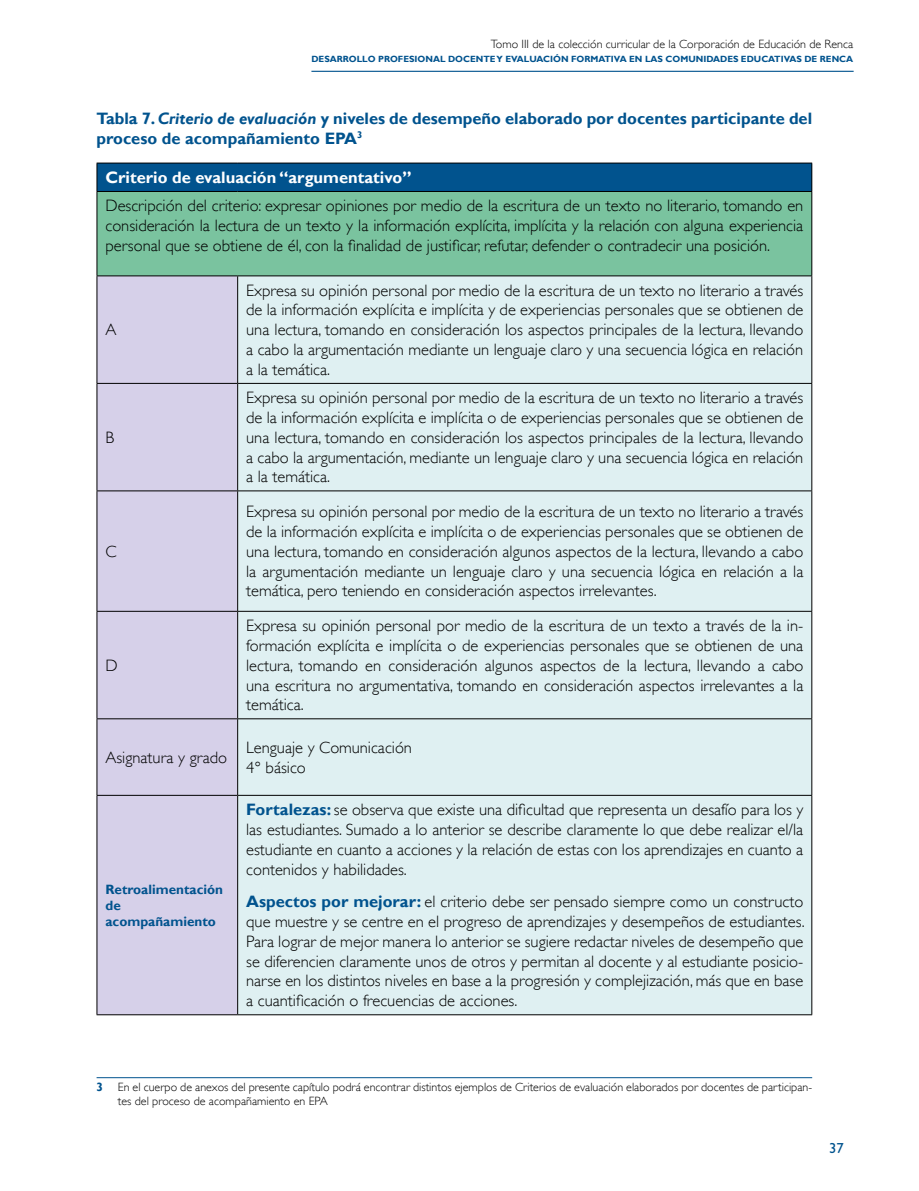
<style>
.page{position:relative;width:919px;height:1191px;background:#fff}
.page>*{position:absolute;margin:0;border:0;box-sizing:border-box;transform-origin:0 0}
.t1{font:300 16.5px/19.8px "Gill Sans Std";color:#000;text-align:justify}
.t2{font:700 16.5px/19.8px "Gill Sans";color:#01538e}
.t3{font:700 16.5px "Gill Sans";color:#fff}
.t4{font:14.55px "Gill Sans Std";color:#01538e}
.t5{font:700 13.5px/16.2px "Gill Sans";color:#01538e}
.t6{font:300 12px/14.4px "Gill Sans Std";color:#000}
.t7{font:700 9px "Gill Sans";color:#01538e}
.s1{font-style:italic}
.s2{font-family:"Gill Sans";font-weight:700;color:#01538e}
</style>
<div class="page">
<hr style="left:311px;top:71px;width:542px;height:1px;background:#01538e">
<div style="left:97px;top:163px;width:714px;height:28px;background:#01538e"></div>
<div style="left:97px;top:191px;width:714px;height:85px;background:#7ac39f"></div>
<div style="left:98px;top:276px;width:139px;height:738px;background:#d6d0e9"></div>
<div style="left:238px;top:276px;width:573px;height:738px;background:#dff0f2"></div>
<hr style="left:97px;top:163px;width:141px;height:1px;background:#000">
<svg style="left:97px;top:163px;width:1px;height:28px"></svg>
<hr style="left:238px;top:163px;width:574px;height:1px;background:#000">
<svg style="left:811px;top:163px;width:1px;height:28px"></svg>
<hr style="left:97px;top:191px;width:141px;height:1px;background:#000">
<hr style="left:97px;top:192px;width:1px;height:83px;background:#000">
<hr style="left:238px;top:191px;width:574px;height:1px;background:#000">
<hr style="left:811px;top:192px;width:1px;height:83px;background:#000">
<hr style="left:97px;top:275px;width:141px;height:1px;background:#000">
<hr style="left:97px;top:276px;width:1px;height:107px;background:#000">
<hr style="left:238px;top:275px;width:574px;height:1px;background:#000">
<hr style="left:237px;top:276px;width:1px;height:107px;background:#000">
<hr style="left:811px;top:276px;width:1px;height:107px;background:#000">
<hr style="left:97px;top:383px;width:141px;height:1px;background:#000">
<hr style="left:97px;top:384px;width:1px;height:106px;background:#000">
<hr style="left:238px;top:383px;width:574px;height:1px;background:#000">
<hr style="left:237px;top:384px;width:1px;height:106px;background:#000">
<hr style="left:811px;top:384px;width:1px;height:106px;background:#000">
<hr style="left:97px;top:490px;width:141px;height:1px;background:#000">
<hr style="left:97px;top:491px;width:1px;height:120px;background:#000">
<hr style="left:238px;top:490px;width:574px;height:1px;background:#000">
<hr style="left:237px;top:491px;width:1px;height:120px;background:#000">
<hr style="left:811px;top:491px;width:1px;height:120px;background:#000">
<hr style="left:97px;top:611px;width:141px;height:1px;background:#000">
<hr style="left:97px;top:611px;width:1px;height:107px;background:#000">
<hr style="left:238px;top:611px;width:574px;height:1px;background:#000">
<hr style="left:237px;top:611px;width:1px;height:107px;background:#000">
<hr style="left:811px;top:611px;width:1px;height:107px;background:#000">
<hr style="left:97px;top:718px;width:141px;height:1px;background:#000">
<hr style="left:97px;top:719px;width:1px;height:76px;background:#000">
<hr style="left:238px;top:718px;width:574px;height:1px;background:#000">
<hr style="left:237px;top:719px;width:1px;height:76px;background:#000">
<hr style="left:811px;top:719px;width:1px;height:76px;background:#000">
<hr style="left:97px;top:795px;width:141px;height:1px;background:#000">
<hr style="left:97px;top:795px;width:1px;height:219px;background:#000">
<hr style="left:238px;top:795px;width:574px;height:1px;background:#000">
<hr style="left:237px;top:795px;width:1px;height:219px;background:#000">
<hr style="left:811px;top:795px;width:1px;height:219px;background:#000">
<hr style="left:97px;top:1014px;width:141px;height:1px;background:#000">
<hr style="left:238px;top:1014px;width:574px;height:1px;background:#000">
<hr style="left:97px;top:1077px;width:715px;height:1px;background:#01538e">
<p class="t6" style="left:490px;top:37px;width:364px">Tomo III de la colección curricular de la Corporación de Educación de Renca</p>
<p class="t7" style="left:311px;top:53px;width:543px">DESARROLLO PROFESIONAL DOCENTE Y EVALUACIÓN FORMATIVA EN LAS COMUNIDADES EDUCATIVAS DE RENCA</p>
<p class="t2" style="left:97px;top:109px;width:717px">Tabla 7. <span class="s1">Criterio de evaluación</span> y niveles de desempeño elaborado por docentes participante del proceso de acompañamiento EPA<sup>3</sup></p>
<p class="t3" style="left:105px;top:167px;width:307px">Criterio de evaluación “argumentativo”</p>
<p class="t1" style="left:105px;top:196px;width:699px">Descripción del criterio: expresar opiniones por medio de la escritura de un texto no literario, tomando en consideración la lectura de un texto y la información explícita, implícita y la relación con alguna experiencia personal que se obtiene de él, con la finalidad de justificar, refutar, defender o contradecir una posición.</p>
<p class="t1" style="left:105px;top:320px;width:13px">A</p>
<p class="t1" style="left:105px;top:427px;width:10px">B</p>
<p class="t1" style="left:105px;top:541px;width:13px">C</p>
<p class="t1" style="left:105px;top:655px;width:14px">D</p>
<p class="t1" style="left:246px;top:280px;width:558px">Expresa su opinión personal por medio de la escritura de un texto no literario a través de la información explícita e implícita y de experiencias personales que se obtienen de una lectura, tomando en consideración los aspectos principales de la lectura, llevando a cabo la argumentación mediante un lenguaje claro y una secuencia lógica en relación a la temática.</p>
<p class="t1" style="left:246px;top:388px;width:558px">Expresa su opinión personal por medio de la escritura de un texto no literario a través de la información explícita e implícita o de experiencias personales que se obtienen de una lectura, tomando en consideración los aspectos principales de la lectura, llevando a cabo la argumentación, mediante un lenguaje claro y una secuencia lógica en relación a la temática.</p>
<p class="t1" style="left:246px;top:502px;width:558px">Expresa su opinión personal por medio de la escritura de un texto no literario a través de la información explícita e implícita o de experiencias personales que se obtienen de una lectura, tomando en consideración algunos aspectos de la lectura, llevando a cabo la argumentación mediante un lenguaje claro y una secuencia lógica en relación a la temática, pero teniendo en consideración aspectos irrelevantes.</p>
<p class="t1" style="left:246px;top:616px;width:558px">Expresa su opinión personal por medio de la escritura de un texto a través de la in&shy;formación explícita e implícita o de experiencias personales que se obtienen de una lectura, tomando en consideración algunos aspectos de la lectura, llevando a cabo una escritura no argumentativa, tomando en consideración aspectos irrelevantes a la temática.</p>
<p class="t1" style="left:105px;top:747px;width:123px">Asignatura y grado</p>
<p class="t1" style="left:246px;top:737px;width:167px">Lenguaje y Comunicación<br>4° básico</p>
<p class="t5" style="left:105px;top:881px;width:119px">Retroalimentación de acompañamiento</p>
<p class="t1" style="left:246px;top:800px;width:558px"><span class="s2">Fortalezas:</span> se observa que existe una dificultad que representa un desafío para los y las estudiantes. Sumado a lo anterior se describe claramente lo que debe realizar el/la estudiante en cuanto a acciones y la relación de estas con los aprendizajes en cuanto a contenidos y habilidades.</p>
<p class="t1" style="left:246px;top:892px;width:560px"><span class="s2">Aspectos por mejorar:</span> el criterio debe ser pensado siempre como un constructo que muestre y se centre en el progreso de aprendizajes y desempeños de estudiantes.<br>Para lograr de mejor manera lo anterior se sugiere redactar niveles de desempeño que se diferencien claramente unos de otros y permitan al docente y al estudiante posicio&shy;narse en los distintos niveles en base a la progresión y complejización, más que en base a cuantificación o frecuencias de acciones.</p>
<p class="t6" style="left:118px;top:1079px;width:695px;text-indent:-21px"><span class="s2">3</span> En el cuerpo de anexos del presente capítulo podrá encontrar distintos ejemplos de Criterios de evaluación elaborados por docentes de participan&shy;tes del proceso de acompañamiento en EPA</p>
<p class="t4" style="left:829px;top:1139px;width:16px">37</p>
</div>
